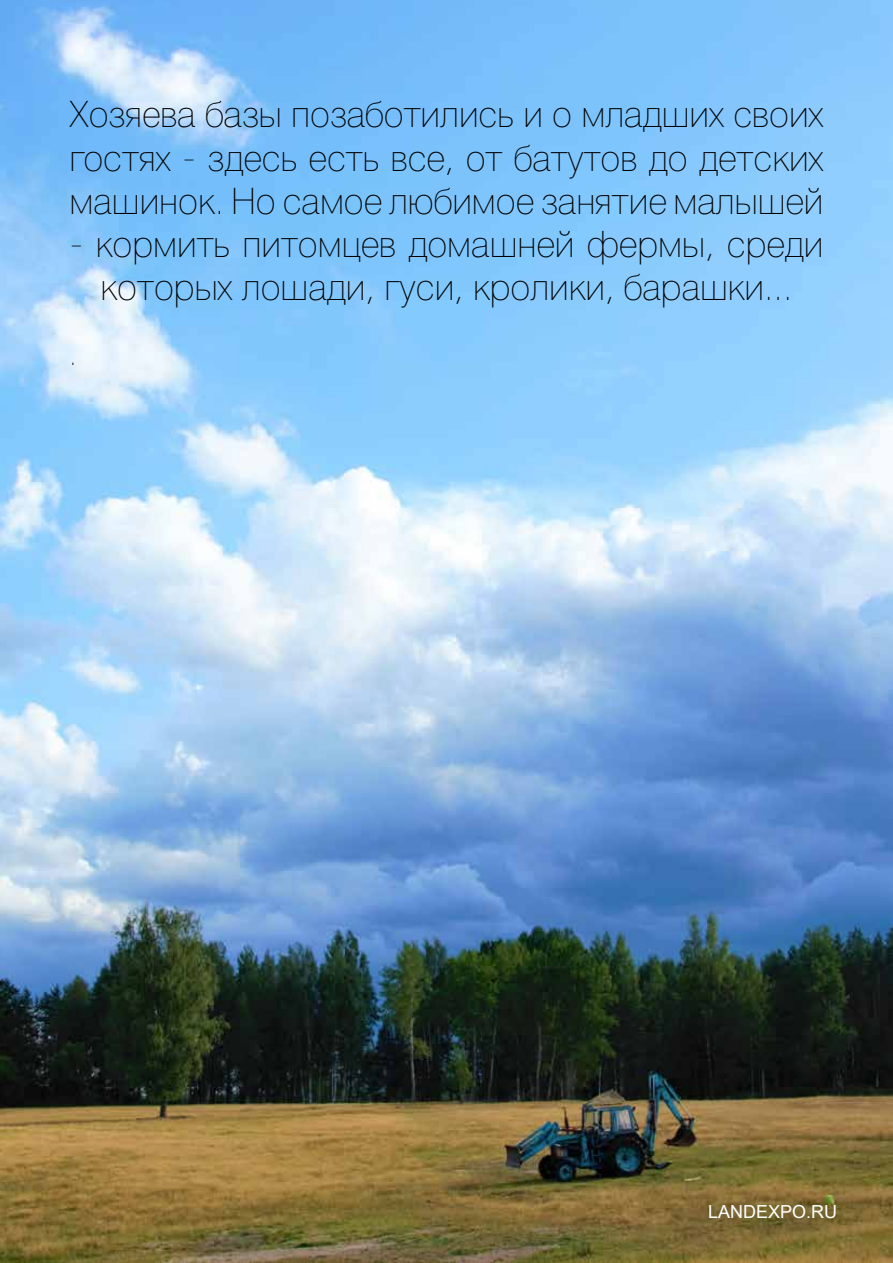
<style>
.page{position:relative;width:893px;height:1263px;background:#fff}
.page>*{position:absolute;margin:0;border:0;box-sizing:border-box;transform-origin:0 0}
.t1{font:100 36px/43.2px "Helios";color:#000;text-align:justify}
.t2{font:100 27px "Helios";color:#000}
.t3{font:18px "Arial";color:#fff}
</style>
<div class="page">
<img style="left:0;top:0;width:893px;height:1263px">
<p class="t1" style="left:70px;top:93px;width:755px">Хозяева базы позаботились и о младших своих гостях - здесь есть все, от батутов до детских машинок. Но самое любимое занятие малышей</p>
<p class="t1" style="left:70px;top:223px;width:755px;text-align:center">- кормить питомцев домашней фермы, среди которых лошади, гуси, кролики, барашки...</p>
<p class="t2" style="left:70px;top:340px;width:9px">.</p>
<p class="t3" style="left:708px;top:1199px;width:131px">LANDEXPO.RU</p>
</div>
